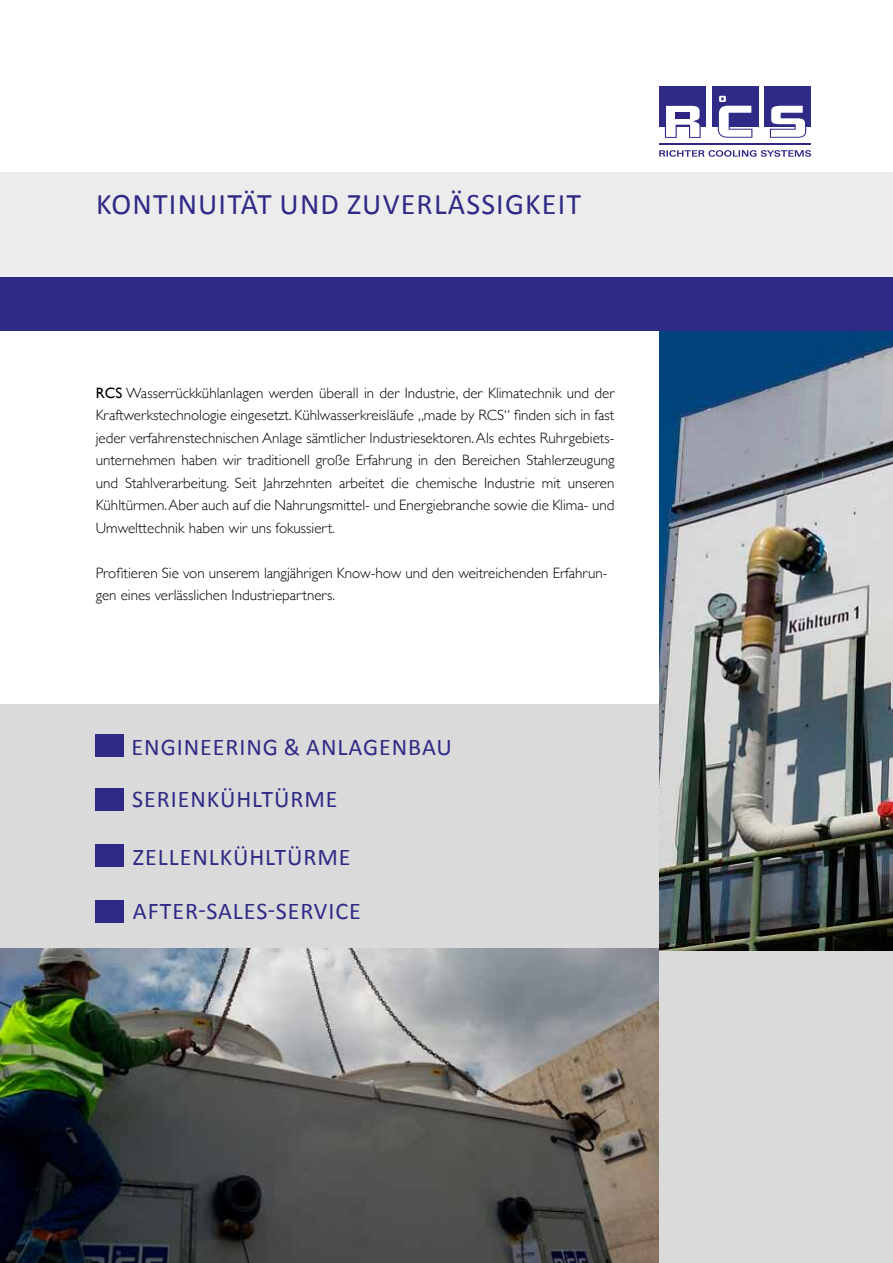
<style>
.page{position:relative;width:893px;height:1263px;background:#fff}
.page>*{position:absolute;margin:0;border:0;box-sizing:border-box;transform-origin:0 0}
.t1{font:30px "Calibri";letter-spacing:.04em;color:#2f2a86}
.t2{font:24px/52.1px "Calibri";letter-spacing:.04em;color:#2f2a86}
.t3{font:300 15px/22.5px "Gill Sans";color:#000;text-align:justify}
.s1{font-weight:400}
</style>
<div class="page">
<img style="left:0;top:948px;width:659px;height:315px">
<hr style="left:892px;top:0;width:1px;height:704px;background:#dadada">
<div style="left:0;top:704px;width:893px;height:244px;background:#dadada"></div>
<div style="left:0;top:172px;width:893px;height:107px;background:#ececed"></div>
<div style="left:659px;top:948px;width:234px;height:315px;background:#dadada"></div>
<svg style="left:659px;top:150px;width:152px;height:7px"></svg>
<div style="left:712px;top:86px;width:46px;height:40px;background:#2f2a86"></div>
<div style="left:764px;top:86px;width:47px;height:40px;background:#2f2a86"></div>
<div style="left:659px;top:86px;width:47px;height:40px;background:#2f2a86"></div>
<svg style="left:665px;top:105px;width:36px;height:33px"></svg>
<svg style="left:770px;top:105px;width:36px;height:33px"></svg>
<div style="left:676px;top:113px;width:14px;height:6px;background:#2f2483"></div>
<svg style="left:718px;top:96px;width:34px;height:42px"></svg>
<hr style="left:659px;top:143px;width:152px;height:2px;background:#2f2a86">
<img style="left:659px;top:331px;width:234px;height:619px">
<div style="left:0;top:277px;width:893px;height:54px;background:#2f2a86"></div>
<div style="left:95px;top:733px;width:29px;height:23px;background:#2f2a86"></div>
<div style="left:95px;top:788px;width:29px;height:23px;background:#2f2a86"></div>
<div style="left:95px;top:844px;width:29px;height:23px;background:#2f2a86"></div>
<div style="left:95px;top:900px;width:29px;height:22px;background:#2f2a86"></div>
<h1 class="t1" style="left:96px;top:185px;width:486px">KONTINUITÄT UND ZUVERLÄSSIGKEIT</h1>
<p class="t3" style="left:96px;top:381px;width:520px"><span class="s1">RCS</span> Wasserrückkühlanlagen werden überall in der Industrie, der Klimatechnik und der Kraftwerkstechnologie eingesetzt. Kühlwasserkreisläufe „made by RCS“ finden sich in fast jeder verfahrenstechnischen Anlage sämtlicher Industriesektoren. Als echtes Ruhrgebiets&shy;unternehmen haben wir traditionell große Erfahrung in den Bereichen Stahlerzeugung und Stahlverarbeitung. Seit Jahrzehnten arbeitet die chemische Industrie mit unseren Kühltürmen. Aber auch auf die Nahrungsmittel- und Energiebranche sowie die Klima- und Umwelttechnik haben wir uns fokussiert.</p>
<p class="t3" style="left:96px;top:561px;width:513px">Profitieren Sie von unserem langjährigen Know-how und den weitreichenden Erfahrun&shy;gen eines verlässlichen Industriepartners.</p>
<h2 class="t2" style="left:132px;top:721px;width:322px">ENGINEERING &amp; ANLAGENBAU<br>SERIENKÜHLTÜRME</h2>
<h2 class="t2" style="left:133px;top:830px;width:216px">ZELLENLKÜHLTÜRME</h2>
<h2 class="t2" style="left:133px;top:885px;width:216px">AFTER-SALES-SERVICE</h2>
</div>
